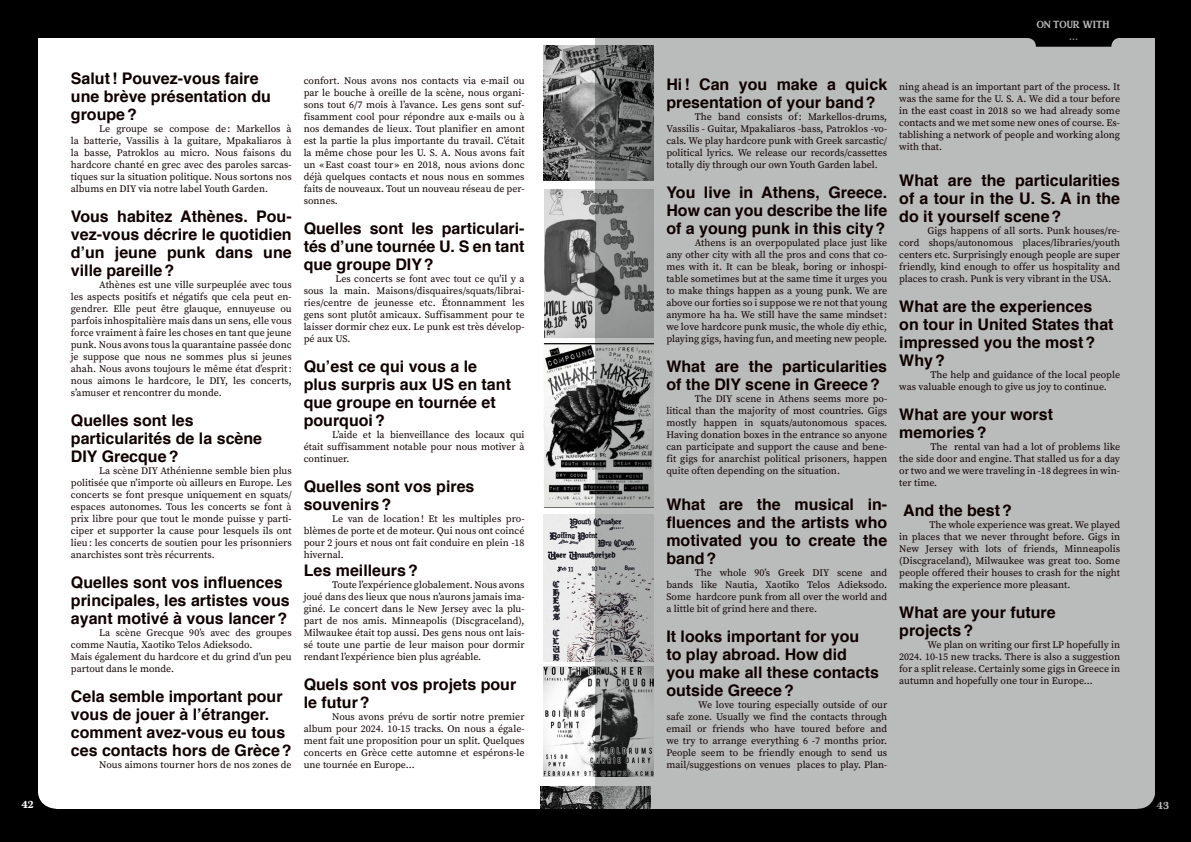
<style>
.page{position:relative;width:1191px;height:842px;background:#fff}
.page>*{position:absolute;margin:0;border:0;box-sizing:border-box;transform-origin:0 0}
.t1{font:700 16px/18px "Helvetica";color:#0f0000}
.t2{font:10px/12px "Source Serif Variable";color:#0f0000;text-align:justify}
.t3{font:700 10px "Temeraire";color:#fff}
.t4{font:700 10px "Temeraire";color:#cbcdcc}
.t5{font:700 10px "Temeraire";color:#b9baba}
.t6{font:9px/12px "Buena Park JF";color:#babcbc;text-align:center}
</style>
<div class="page">
<div style="left:0;top:0;width:1191px;height:38px;background:#000"></div>
<div style="left:0;top:809px;width:1174px;height:33px;background:#000"></div>
<div style="left:0;top:0;width:38px;height:842px;background:#000"></div>
<div style="left:1155px;top:0;width:36px;height:842px;background:#000"></div>
<img style="left:541px;top:786px;width:54px;height:23px">
<img style="left:544px;top:344px;width:51px;height:163px">
<img style="left:543px;top:514px;width:52px;height:148px">
<img style="left:543px;top:666px;width:52px;height:110px">
<img style="left:543px;top:46px;width:52px;height:134px">
<img style="left:544px;top:189px;width:51px;height:148px">
<svg style="left:595px;top:38px;width:560px;height:771px;background:#b2b4b4"></svg>
<div style="left:1027px;top:21px;width:93px;height:26px;background:#000;border-radius:9px"></div>
<svg style="left:38px;top:793px;width:18px;height:16px"></svg>
<h1 class="t1" style="left:71px;top:70px;width:202px">Salut! Pouvez-vous faire une brève présentation du groupe?</h1>
<p class="t2" style="left:71px;top:123px;width:222px;text-indent:28px">Le groupe se compose de: Markellos à la batterie, Vassilis à la guitare, Mpakaliaros à la basse, Patroklos au micro. Nous faisons du hardcore chanté en grec avec des paroles sarcas&shy;tiques sur la situation politique. Nous sortons nos albums en DIY via notre label Youth Garden.</p>
<h1 class="t1" style="left:71px;top:208px;width:222px;text-align:justify">Vous habitez Athènes. Pou&shy;vez-vous décrire le quotidien d’un jeune punk dans une ville pareille?</h1>
<p class="t2" style="left:71px;top:279px;width:222px;text-indent:28px">Athènes est une ville surpeuplée avec tous les aspects positifs et négatifs que cela peut en&shy;gendrer. Elle peut être glauque, ennuyeuse ou parfois inhospitalière mais dans un sens, elle vous force vraiment à faire les choses en tant que jeune punk. Nous avons tous la quarantaine passée donc je suppose que nous ne sommes plus si jeunes ahah. Nous avons toujours le même état d’esprit: nous aimons le hardcore, le DIY, les concerts, s’amuser et rencontrer du monde.</p>
<h1 class="t1" style="left:71px;top:412px;width:193px">Quelles sont les particularités de la scène<br>DIY Grecque?</h1>
<p class="t2" style="left:71px;top:465px;width:222px;text-indent:28px">La scène DIY Athénienne semble bien plus politisée que n’importe où ailleurs en Europe. Les concerts se font presque uniquement en squats/ espaces autonomes. Tous les concerts se font à prix libre pour que tout le monde puisse y parti&shy;ciper et supporter la cause pour lesquels ils ont lieu: les concerts de soutien pour les prisonniers anarchistes sont très récurrents.</p>
<h1 class="t1" style="left:71px;top:574px;width:220px">Quelles sont vos influences principales, les artistes vous ayant motivé à vous lancer?</h1>
<p class="t2" style="left:71px;top:627px;width:222px;text-align:left;text-indent:28px">La scène Grecque 90’s avec des groupes comme Nautia, Xaotiko Telos Adieksodo.<br>Mais également du hardcore et du grind d’un peu partout dans le monde.</p>
<h1 class="t1" style="left:71px;top:688px;width:222px">Cela semble important pour vous de jouer à l’étranger. comment avez-vous eu tous ces contacts hors de Grèce?</h1>
<p class="t2" style="left:99px;top:759px;width:194px">Nous aimons tourner hors de nos zones de</p>
<p class="t2" style="left:304px;top:75px;width:222px">confort. Nous avons nos contacts via e-mail ou par le bouche à oreille de la scène, nous organi&shy;sons tout 6/7 mois à l’avance. Les gens sont suf&shy;fisamment cool pour répondre aux e-mails ou à nos demandes de lieux. Tout planifier en amont est la partie la plus importante du travail. C’était la même chose pour les U. S. A. Nous avons fait un «East coast tour » en 2018, nous avions donc déjà quelques contacts et nous nous en sommes faits de nouveaux. Tout un nouveau réseau de per&shy;sonnes.</p>
<h1 class="t1" style="left:304px;top:220px;width:222px;text-align:justify">Quelles sont les particulari&shy;tés d’une tournée U. S en tant que groupe DIY?</h1>
<p class="t2" style="left:304px;top:273px;width:222px;text-indent:32px">Les concerts se font avec tout ce qu’il y a sous la main. Maisons/disquaires/squats/librai&shy;ries/centre de jeunesse etc. Étonnamment les gens sont plutôt amicaux. Suffisamment pour te laisser dormir chez eux. Le punk est très dévelop&shy;pé aux US.</p>
<h1 class="t1" style="left:304px;top:358px;width:209px">Qu’est ce qui vous a le plus surpris aux US en tant que groupe en tournée et pourquoi?</h1>
<p class="t2" style="left:304px;top:429px;width:222px;text-indent:28px">L’aide et la bienveillance des locaux qui était suffisamment notable pour nous motiver à continuer.</p>
<h1 class="t1" style="left:304px;top:478px;width:172px">Quelles sont vos pires souvenirs?</h1>
<p class="t2" style="left:304px;top:513px;width:222px;text-indent:28px">Le van de location! Et les multiples pro&shy;blèmes de porte et de moteur. Qui nous ont coincé pour 2 jours et nous ont fait conduire en plein -18 hivernal.</p>
<h1 class="t1" style="left:304px;top:562px;width:116px">Les meilleurs?</h1>
<p class="t2" style="left:304px;top:579px;width:222px;text-indent:28px">Toute l’expérience globalement. Nous avons joué dans des lieux que nous n’aurons jamais ima&shy;giné. Le concert dans le New Jersey avec la plu&shy;part de nos amis. Minneapolis (Discgraceland), Milwaukee était top aussi. Des gens nous ont lais&shy;sé toute une partie de leur maison pour dormir rendant l’expérience bien plus agréable.</p>
<h1 class="t1" style="left:304px;top:676px;width:214px">Quels sont vos projets pour le futur?</h1>
<p class="t2" style="left:304px;top:711px;width:222px;text-indent:28px">Nous avons prévu de sortir notre premier album pour 2024. 10-15 tracks. On nous a égale&shy;ment fait une proposition pour un split. Quelques concerts en Grèce cette automne et espérons-le une tournée en Europe…</p>
<p class="t6" style="left:1036px;top:18px;width:74px">ON TOUR WITH ...</p>
<h1 class="t1" style="left:666px;top:76px;width:222px">Hi! Can you make a quick presentation of your band?</h1>
<p class="t2" style="left:666px;top:111px;width:222px;text-indent:28px">The band consists of: Markellos-drums, Vassilis - Guitar, Mpakaliaros -bass, Patroklos -vo&shy;cals. We play hardcore punk with Greek sarcastic/ political lyrics. We release our records/cassettes totally diy through our own Youth Garden label.</p>
<h1 class="t1" style="left:666px;top:184px;width:222px;text-align:justify">You live in Athens, Greece.<br>How can you describe the life of a young punk in this city?</h1>
<p class="t2" style="left:666px;top:237px;width:222px;text-indent:28px">Athens is an overpopulated place just like any other city with all the pros and cons that co&shy;mes with it. It can be bleak, boring or inhospi&shy;table sometimes but at the same time it urges you to make things happen as a young punk. We are above our forties so i suppose we re not that young anymore ha ha. We still have the same mindset: we love hardcore punk music, the whole diy ethic, playing gigs, having fun, and meeting new people.</p>
<h1 class="t1" style="left:666px;top:358px;width:222px">What are the particularities of the DIY scene in Greece?</h1>
<p class="t2" style="left:666px;top:393px;width:222px;text-indent:28px">The DIY scene in Athens seems more po&shy;litical than the majority of most countries. Gigs mostly happen in squats/autonomous spaces.<br>Having donation boxes in the entrance so anyone can participate and support the cause and bene&shy;fit gigs for anarchist political prisoners, happen quite often depending on the situation.</p>
<h1 class="t1" style="left:666px;top:496px;width:222px;text-align:justify">What are the musical in&shy;fluences and the artists who motivated you to create the band?</h1>
<p class="t2" style="left:666px;top:567px;width:222px;text-indent:28px">The whole 90’s Greek DIY scene and bands like Nautia, Xaotiko Telos Adieksodo.<br>Some hardcore punk from all over the world and a little bit of grind here and there.</p>
<h1 class="t1" style="left:666px;top:628px;width:214px">It looks important for you<br>to play abroad. How did you make all these contacts outside Greece?</h1>
<p class="t2" style="left:666px;top:699px;width:222px;text-indent:32px">We love touring especially outside of our safe zone. Usually we find the contacts through email or friends who have toured before and we try to arrange everything 6 -7 months prior.<br>People seem to be friendly enough to send us mail/suggestions on venues places to play. Plan-</p>
<p class="t2" style="left:899px;top:81px;width:222px">ning ahead is an important part of the process. It was the same for the U. S. A. We did a tour before in the east coast in 2018 so we had already some contacts and we met some new ones of course. Es&shy;tablishing a network of people and working along with that.</p>
<h1 class="t1" style="left:899px;top:172px;width:222px;text-align:justify">What are the particularities of a tour in the U. S. A in the do it yourself scene?</h1>
<p class="t2" style="left:899px;top:225px;width:222px;text-indent:28px">Gigs happens of all sorts. Punk houses/re&shy;cord shops/autonomous places/libraries/youth centers etc. Surprisingly enough people are super friendly, kind enough to offer us hospitality and places to crash. Punk is very vibrant in the USA.</p>
<h1 class="t1" style="left:899px;top:298px;width:216px">What are the experiences on tour in United States that impressed you the most?<br>Why?</h1>
<p class="t2" style="left:899px;top:369px;width:222px;text-indent:31px">The help and guidance of the local people was valuable enough to give us joy to continue.</p>
<h1 class="t1" style="left:899px;top:406px;width:155px">What are your worst memories?</h1>
<p class="t2" style="left:899px;top:441px;width:222px;text-indent:31px">The rental van had a lot of problems like the side door and engine. That stalled us for a day or two and we were traveling in -18 degrees in win&shy;ter time.</p>
<h1 class="t1" style="left:903px;top:502px;width:110px">And the best?</h1>
<p class="t2" style="left:899px;top:519px;width:222px;text-indent:30px">The whole experience was great. We played in places that we never throught before. Gigs in New Jersey with lots of friends, Minneapolis (Discgraceland), Milwaukee was great too. Some people offered their houses to crash for the night making the experience more pleasant.</p>
<h1 class="t1" style="left:899px;top:604px;width:158px">What are your future projects?</h1>
<p class="t2" style="left:899px;top:639px;width:222px;text-indent:28px">We plan on writing our first LP hopefully in 2024. 10-15 new tracks. There is also a suggestion for a split release. Certainly some gigs in Greece in autumn and hopefully one tour in Europe…</p>
<p class="t3" style="left:21px;top:798px;width:14px">42</p>
<p class="t3" style="left:12px;top:798px;width:14px">42</p>
<p class="t4" style="left:1166px;top:798px;width:14px">43</p>
<p class="t5" style="left:1156px;top:799px;width:14px">43</p>
</div>
